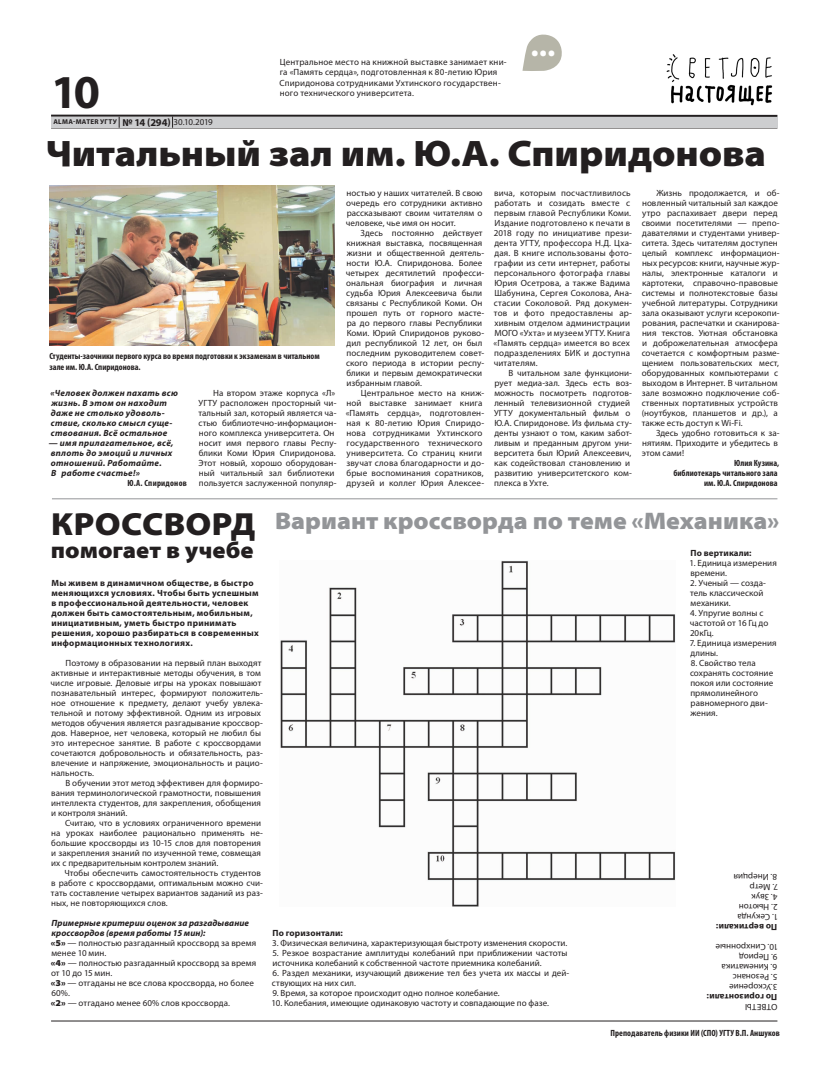
<style>
.page{position:relative;width:820px;height:1078px;background:#fff}
.page>*{position:absolute;margin:0;border:0;box-sizing:border-box;transform-origin:0 0}
.t1{font:700 47.4px "Myriad Pro";color:#231f20}
.t2{font:900 semi-expanded 37px "Myriad Pro";color:#231f20}
.t3{font:900 semi-expanded 32.1px "Myriad Pro";letter-spacing:.01em;color:#231f20}
.t4{font:700 31.8px "Myriad Pro";color:#fff}
.t5{font:900 semi-expanded 24px "Myriad Pro";color:#939598}
.t6{font:900 semi-expanded 22.9px "Myriad Pro";color:#231f20}
.t7{font:9px/10px "Myriad Pro";letter-spacing:.005em;color:#231f20}
.t8{font:700 9px/10px "Myriad Pro";letter-spacing:.03em;color:#231f20}
.t9{font:italic 700 9px/10px "Myriad Pro";letter-spacing:.03em;color:#231f20}
.t10{font:700 condensed 9px/10px "Myriad Pro";letter-spacing:.005em;color:#231f20;text-align:right}
.t11{font:700 9px "Myriad Pro";letter-spacing:.01em;color:#231f20}
.t12{font:700 condensed 9px "Myriad Pro";letter-spacing:.025em;color:#231f20}
.t13{font:700 7px "Myriad Pro";letter-spacing:.04em;color:#231f20}
.s1{font-size:10.5px}
.s2{font-weight:400;font-size:9px}
.s3{font-weight:700;font-style:italic}
.s4{font-weight:900;font-stretch:semi-expanded}
</style>
<div class="page">
<hr style="left:51px;top:128px;width:726px;height:1px;background:#231f20">
<hr style="left:51px;top:115px;width:726px;height:2px;background:#231f20">
<div style="left:51px;top:117px;width:726px;height:11px;background:#cdced0"></div>
<svg style="left:172px;top:116px;width:1px;height:12px"></svg>
<hr style="left:51px;top:1020px;width:726px;height:1px;background:#231f20">
<img style="left:666px;top:54px;width:107px;height:52px">
<svg style="left:522px;top:34px;width:40px;height:37px"></svg>
<img style="left:280px;top:560px;width:395px;height:345px">
<hr style="left:52px;top:498px;width:725px;height:1px;background:#939598">
<img style="left:49px;top:186px;width:285px;height:159px">
<h1 class="t1" style="left:51px;top:61px;width:50px">10</h1>
<p class="t13" style="left:53px;top:117px;width:161px">ALMA-MATER УГТУ <span class="s1">№ 14 (294)</span> <span class="s2">30.10.2019</span></p>
<p class="t7" style="left:279px;top:57px;width:228px">Центральное место на книжной выставке занимает кни&shy;га «Память сердца», подготовленная к 80-летию Юрия Спиридонова сотрудниками Ухтинского государствен&shy;ного технического университета.</p>
<h3 class="t4" style="left:530px;top:25px;width:26px">...</h3>
<h2 class="t2" style="left:46px;top:132px;width:721px">Читальный зал им. Ю.А. Спиридонова</h2>
<p class="t10" style="left:49px;top:351px;width:272px;line-height:10.8px;text-align:left">Студенты-заочники первого курса во время подготовки к экзаменам в читальном зале им. Ю.А. Спиридонова.</p>
<p class="t9" style="left:51px;top:387px;width:129px">«Человек должен пахать всю жизнь. В этом он находит даже не столько удоволь&shy;ствие, сколько смысл суще&shy;ствования. Всё остальное</p>
<p class="t9" style="left:49px;top:437px;width:126px">— имя прилагательное, всё, вплоть до эмоций и личных отношений. Работайте.<br>В работе счастье!»</p>
<p class="t12" style="left:128px;top:477px;width:61px">Ю.А. Спиридонов</p>
<p class="t7" style="left:198px;top:387px;width:139px;text-indent:15px">На втором этаже корпуса «Л»<br>УГТУ расположен просторный чи&shy;тальный зал, который является ча&shy;стью библиотечно-информацион&shy;ного комплекса университета. Он носит имя первого главы Респу&shy;блики Коми Юрия Спиридонова.<br>Этот новый, хорошо оборудован&shy;ный читальный зал библиотеки пользуется заслуженной популяр-</p>
<p class="t7" style="left:346px;top:187px;width:138px;text-align:justify">ностью у наших читателей. В свою очередь его сотрудники активно рассказывают своим читателям о человеке, чье имя он носит.</p>
<p class="t7" style="left:346px;top:227px;width:140px;text-indent:15px">Здесь постоянно действует книжная выставка, посвященная жизни и общественной деятель&shy;ности Ю.А. Спиридонова. Более четырех десятилетий професси&shy;ональная биография и личная судьба Юрия Алексеевича были связаны с Республикой Коми. Он прошел путь от горного масте&shy;ра до первого главы Республики<br>Коми. Юрий Спиридонов руково&shy;дил республикой 12 лет, он был последним руководителем совет&shy;ского периода в истории респу&shy;блики и первым демократически избранным главой.</p>
<p class="t7" style="left:345px;top:387px;width:140px;text-indent:15px">Центральное место на книж&shy;ной выставке занимает книга «Память сердца», подготовлен&shy;ная к 80-летию Юрия Спиридо&shy;нова сотрудниками Ухтинского государственного технического университета. Со страниц книги звучат слова благодарности и до&shy;брые воспоминания соратников, друзей и коллег Юрия Алексее-</p>
<p class="t7" style="left:493px;top:187px;width:140px">вича, которым посчастливилось работать и созидать вместе с первым главой Республики Коми.<br>Издание подготовлено к печати в<br>2018 году по инициативе прези&shy;дента УГТУ, профессора Н.Д. Цха&shy;дая. В книге использованы фото&shy;графии из сети интернет, работы персонального фотографа главы<br>Юрия Осетрова, а также Вадима<br>Шабунина, Сергея Соколова, Ана&shy;стасии Соколовой. Ряд докумен&shy;тов и фото предоставлены ар&shy;хивным отделом администрации<br>МОГО «Ухта» и музеем УГТУ. Книга «Память сердца» имеется во всех подразделениях БИК и доступна читателям.</p>
<p class="t7" style="left:494px;top:367px;width:139px;text-indent:14px">В читальном зале функциони&shy;рует медиа-зал. Здесь есть воз&shy;можность посмотреть подготов&shy;ленный телевизионной студией<br>УГТУ документальный фильм о<br>Ю.А. Спиридонове. Из фильма сту&shy;денты узнают о том, каким забот&shy;ливым и преданным другом уни&shy;верситета был Юрий Алексеевич, как содействовал становлению и развитию университетского ком&shy;плекса в Ухте.</p>
<p class="t7" style="left:641px;top:187px;width:139px;text-indent:15px">Жизнь продолжается, и об&shy;новленный читальный зал каждое утро распахивает двери перед своими посетителями — препо&shy;давателями и студентами универ&shy;ситета. Здесь читателям доступен целый комплекс информацион&shy;ных ресурсов: книги, научные жур&shy;налы, электронные каталоги и картотеки, справочно-правовые системы и полнотекстовые базы учебной литературы. Сотрудники зала оказывают услуги ксерокопи&shy;рования, распечатки и сканирова&shy;ния текстов. Уютная обстановка и доброжелательная атмосфера сочетается с комфортным разме&shy;щением пользовательских мест, оборудованных компьютерами с выходом в Интернет. В читальном зале возможно подключение соб&shy;ственных портативных устройств (ноутбуков, планшетов и др.), а также есть доступ к Wi-Fi.</p>
<p class="t7" style="left:641px;top:427px;width:139px;text-indent:14px">Здесь удобно готовиться к за&shy;нятиям. Приходите и убедитесь в этом сами!</p>
<p class="t10" style="left:673px;top:457px;width:107px">Юлия Кузина,<br>библиотекарь читального зала им. Ю.А. Спиридонова</p>
<h3 class="t5" style="left:275px;top:506px;width:505px">Вариант кроссворда по теме «Механика»</h3>
<h3 class="t3" style="left:51px;top:505px;width:206px">КРОССВОРД</h3>
<h3 class="t6" style="left:51px;top:536px;width:204px">помогает в учебе</h3>
<p class="t11" style="left:690px;top:547px;width:62px">По вертикали:</p>
<p class="t7" style="left:689px;top:557px;width:89px">1. Единица измерения времени.</p>
<p class="t7" style="left:689px;top:577px;width:77px">2. Ученый — созда&shy;тель классической механики.</p>
<p class="t7" style="left:689px;top:607px;width:80px">4. Упругие волны с частотой от 16 Гц до<br>20кГц.</p>
<p class="t7" style="left:689px;top:637px;width:88px">7. Единица измерения длины.</p>
<p class="t7" style="left:689px;top:657px;width:85px">8. Свойство тела сохранять состояние покоя или состояние прямолинейного равномерного дви&shy;жения.</p>
<p class="t8" style="left:51px;top:577px;width:209px">Мы живем в динамичном обществе, в быстро меняющихся условиях. Чтобы быть успешным в профессиональной деятельности, человек должен быть самостоятельным, мобильным, инициативным, уметь быстро принимать решения, хорошо разбираться в современных информационных технологиях.</p>
<p class="t7" style="left:51px;top:657px;width:214px;text-indent:15px">Поэтому в образовании на первый план выходят активные и интерактивные методы обучения, в том числе игровые. Деловые игры на уроках повышают познавательный интерес, формируют положитель&shy;ное отношение к предмету, делают учебу увлека&shy;тельной и потому эффективной. Одним из игровых методов обучения является разгадывание кроссвор&shy;дов. Наверное, нет человека, который не любил бы это интересное занятие. В работе с кроссвордами сочетаются добровольность и обязательность, раз&shy;влечение и напряжение, эмоциональность и рацио&shy;нальность.</p>
<p class="t7" style="left:51px;top:777px;width:213px;text-indent:14px">В обучении этот метод эффективен для формиро&shy;вания терминологической грамотности, повышения интеллекта студентов, для закрепления, обобщения и контроля знаний.</p>
<p class="t7" style="left:51px;top:817px;width:213px;text-indent:14px">Считаю, что в условиях ограниченного времени на уроках наиболее рационально применять не&shy;большие кроссворды из 10-15 слов для повторения и закрепления знаний по изученной теме, совмещая их с предварительным контролем знаний.</p>
<p class="t7" style="left:51px;top:867px;width:213px;text-indent:14px">Чтобы обеспечить самостоятельность студентов в работе с кроссвордами, оптимальным можно счи&shy;тать составление четырех вариантов заданий из раз&shy;ных, не повторяющихся слов.</p>
<p class="t7" style="left:51px;top:917px;width:207px"><span class="s3">Примерные критерии оценок за разгадывание кроссвордов (время работы 15 мин):<br></span><span class="s4">«5»</span> — полностью разгаданный кроссворд за время менее 10 мин.<br><span class="s4">«4»</span> — полностью разгаданный кроссворд за время от 10 до 15 мин.<br><span class="s4">«3»</span> — отгаданы не все слова кроссворда, но более<br>60%.<br><span class="s4">«2»</span> — отгадано менее 60% слов кроссворда.</p>
<p class="t7" style="left:776px;top:882px;width:45px;rotate:-180deg">8. Инерция</p>
<p class="t7" style="left:777px;top:892px;width:30px;rotate:-180deg">7. Метр</p>
<p class="t7" style="left:777px;top:902px;width:27px;rotate:-180deg">4. Звук</p>
<p class="t7" style="left:777px;top:912px;width:40px;rotate:-180deg">2. Ньютон</p>
<p class="t7" style="left:778px;top:922px;width:42px;rotate:-180deg">1. Секунда</p>
<p class="t11" style="left:776px;top:932px;width:62px;rotate:-180deg">По вертикали:</p>
<p class="t11" style="left:272px;top:927px;width:72px">По горизонтали:</p>
<p class="t7" style="left:272px;top:937px;width:296px">3. Физическая величина, характеризующая быстроту изменения скорости.</p>
<p class="t7" style="left:272px;top:947px;width:296px">5. Резкое возрастание амплитуды колебаний при приближении частоты источника колебаний к собственной частоте приемника колебаний.</p>
<p class="t7" style="left:272px;top:967px;width:299px">6. Раздел механики, изучающий движение тел без учета их массы и дей&shy;ствующих на них сил.</p>
<p class="t7" style="left:272px;top:987px;width:229px">9. Время, за которое происходит одно полное колебание.</p>
<p class="t7" style="left:271px;top:997px;width:279px">10. Колебания, имеющие одинаковую частоту и совпадающие по фазе.</p>
<p class="t7" style="left:778px;top:952px;width:64px;rotate:-180deg">10. Синхронные</p>
<p class="t7" style="left:777px;top:962px;width:40px;rotate:-180deg">9. Период</p>
<p class="t7" style="left:777px;top:972px;width:57px;rotate:-180deg">6. Кинематика</p>
<p class="t7" style="left:777px;top:982px;width:46px;rotate:-180deg">5. Резонанс</p>
<p class="t7" style="left:777px;top:992px;width:50px;rotate:-180deg">3.Ускорение</p>
<p class="t11" style="left:776px;top:1002px;width:72px;rotate:-180deg">По горизонтали:</p>
<p class="t7" style="left:777px;top:1012px;width:34px;rotate:-180deg">ОТВЕТЫ</p>
<p class="t10" style="left:610px;top:1027px;width:171px">Преподаватель физики ИИ (СПО) УГТУ В.П. Аншуков</p>
</div>
